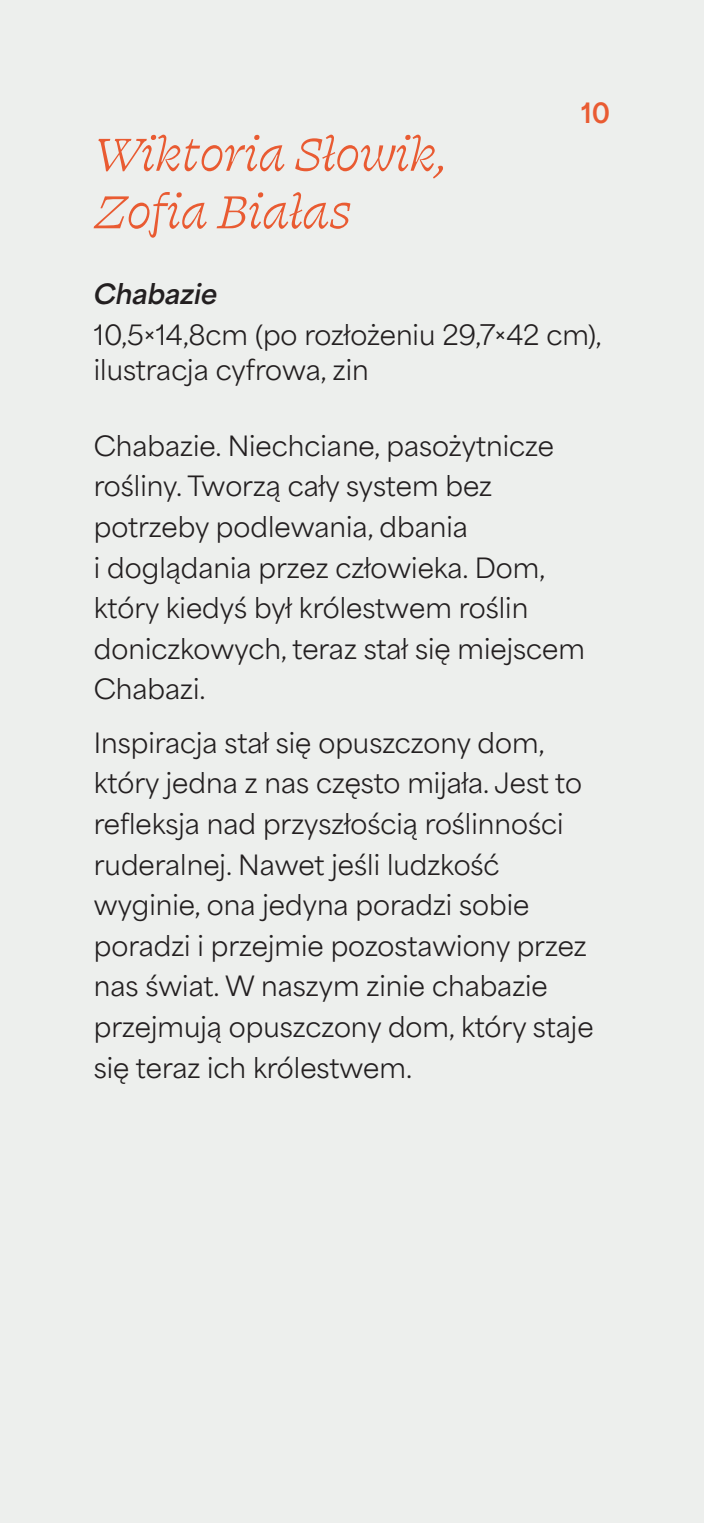
<style>
.page{position:relative;width:704px;height:1523px;background:#fff}
.page>*{position:absolute;margin:0;border:0;box-sizing:border-box;transform-origin:0 0}
.t1{font:53.12px/57.5px "Swear Text Cilati";color:#e95b32}
.t2{font:26.25px/40.6px "Area Normal";color:#231f20}
.t3{font:italic 700 26.25px "Area Normal";color:#231f20}
.t4{font:700 26.25px "Area Normal";color:#e95b32}
</style>
<div class="page">
<div style="left:0;top:0;width:703px;height:1522px;background:#edefed"></div>
<p class="t1" style="left:94px;top:122px;width:355px">Wiktoria Słowik,<br>Zofia Białas</p>
<p class="t3" style="left:94px;top:270px;width:125px">Chabazie</p>
<p class="t4" style="left:580px;top:89px;width:31px">10</p>
<p class="t2" style="left:94px;top:315px;width:509px;line-height:34.4px">10,5×14,8cm (po rozłożeniu 29,7×42 cm), ilustracja cyfrowa, zin</p>
<p class="t2" style="left:94px;top:422px;width:492px">Chabazie. Niechciane, pasożytnicze rośliny. Tworzą cały system bez potrzeby podlewania, dbania<br>i doglądania przez człowieka. Dom, który kiedyś był królestwem roślin doniczkowych, teraz stał się miejscem<br>Chabazi.</p>
<p class="t2" style="left:94px;top:719px;width:501px">Inspiracja stał się opuszczony dom, który jedna z nas często mijała. Jest to refleksja nad przyszłością roślinności ruderalnej. Nawet jeśli ludzkość wyginie, ona jedyna poradzi sobie poradzi i przejmie pozostawiony przez nas świat. W naszym zinie chabazie przejmują opuszczony dom, który staje się teraz ich królestwem.</p>
</div>
